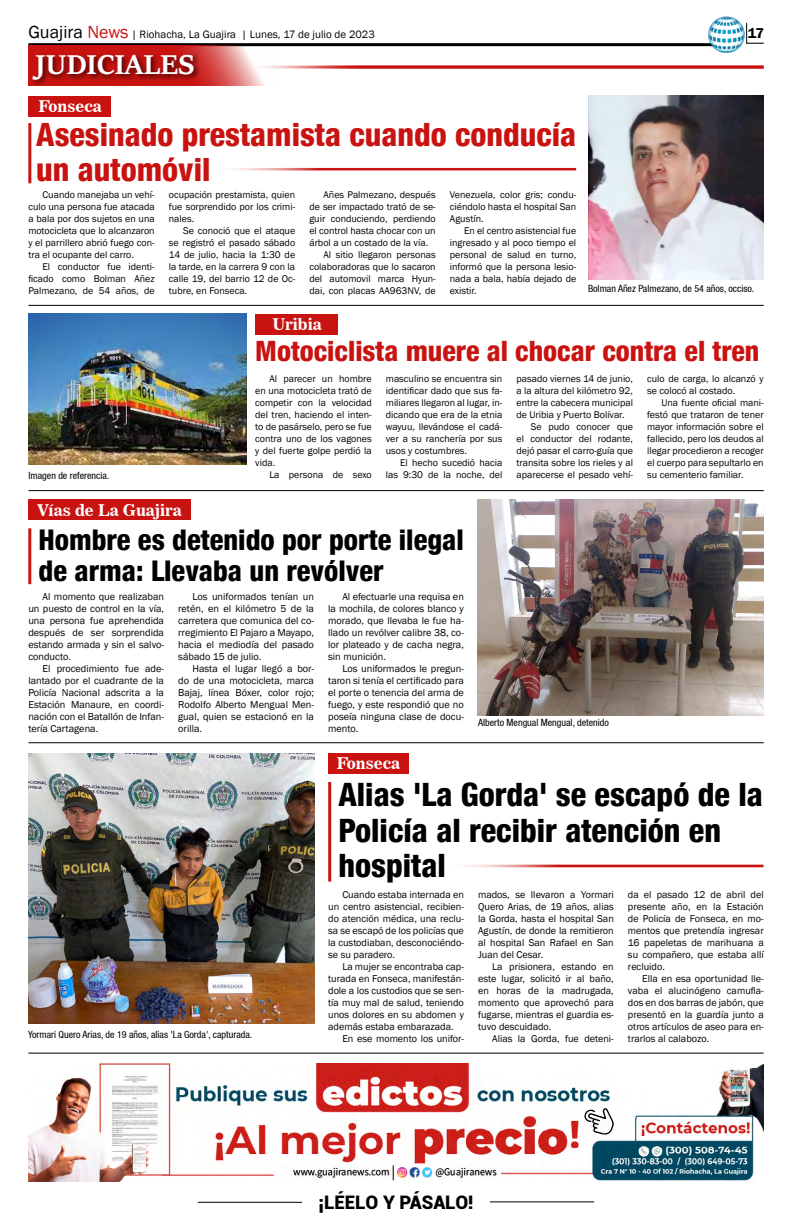
<style>
.page{position:relative;width:792px;height:1224px;background:#fff}
.page>*{position:absolute;margin:0;border:0;box-sizing:border-box;transform-origin:0 0}
.t1{font:800 condensed 32.2px/35.4px "Helvetica 87";color:#000}
.t2{font:800 condensed 32.1px/35.3px "Helvetica 87";color:#c91311}
.t3{font:700 30px "Sitka Heading";color:#fff}
.t4{font:800 condensed 28.5px/31.4px "Helvetica 87";color:#000}
.t5{font:800 condensed 28px "Helvetica 87";color:#c91311}
.t6{font:900 18.7px "Roboto";color:#000}
.t7{font:16px "News 706 BT Bold C";color:#fff}
.t8{font:600 14.7px "Franklin Gothic";color:#000}
.t9{font:11px "Franklin Gothic";color:#000}
.t10{font:10.3px/12px "Franklin Gothic";color:#000;text-align:justify}
.t11{font:10.2px/12px "Franklin Gothic";color:#000;text-align:justify}
.t12{font:10px/12px "Franklin Gothic";color:#000;text-align:justify}
.t13{font:condensed 10px "Helvetica 57";color:#000}
.s1{font-size:18px}
.s2{font-size:18px;color:#c91311}
</style>
<div class="page">
<hr style="left:198px;top:1202px;width:104px;height:1px;background:#000">
<hr style="left:490px;top:1201px;width:104px;height:1px;background:#000">
<hr style="left:28px;top:43px;width:688px;height:3px;background:#000">
<img style="left:708px;top:16px;width:37px;height:37px">
<svg style="left:746px;top:23px;width:18px;height:21px"></svg>
<img style="left:28px;top:1063px;width:735px;height:118px">
<svg style="left:584px;top:1108px;width:30px;height:28px"></svg>
<hr style="left:28px;top:1053px;width:736px;height:1px;background:#000">
<svg style="left:28px;top:45px;width:245px;height:41px"></svg>
<div style="left:30px;top:52px;width:171px;height:35px;background:#000;opacity:.75"></div>
<hr style="left:246px;top:66px;width:518px;height:3px;background:#c91311">
<hr style="left:209px;top:168px;width:367px;height:3px;background:#c91311">
<hr style="left:444px;top:865px;width:320px;height:3px;background:#c91311">
<hr style="left:28px;top:305px;width:736px;height:1px;background:#000">
<hr style="left:28px;top:490px;width:736px;height:1px;background:#000">
<hr style="left:28px;top:742px;width:736px;height:1px;background:#000">
<hr style="left:28px;top:528px;width:3px;height:56px;background:#c91311">
<hr style="left:328px;top:782px;width:3px;height:100px;background:#c91311">
<hr style="left:28px;top:123px;width:3px;height:60px;background:#c91311">
<div style="left:28px;top:96px;width:83px;height:21px;background:#c91311"></div>
<div style="left:255px;top:314px;width:83px;height:21px;background:#c91311"></div>
<div style="left:28px;top:500px;width:163px;height:20px;background:#c91311"></div>
<div style="left:328px;top:753px;width:81px;height:21px;background:#c91311"></div>
<img style="left:588px;top:96px;width:176px;height:184px">
<img style="left:28px;top:314px;width:218px;height:151px">
<img style="left:478px;top:500px;width:286px;height:216px">
<img style="left:28px;top:753px;width:286px;height:271px">
<p class="t9" style="left:28px;top:28px;width:348px"><span class="s1">Guajira</span> <span class="s2">News</span> | Riohacha, La Guajira | Lunes, 17 de julio de 2023</p>
<h3 class="t8" style="left:748px;top:24px;width:18px">17</h3>
<h3 class="t3" style="left:35px;top:42px;width:161px">JUDICIALES</h3>
<h3 class="t7" style="left:39px;top:97px;width:65px">Fonseca</h3>
<h2 class="t2" style="left:36px;top:116px;width:541px">Asesinado prestamista cuando conducía un automóvil</h2>
<p class="t12" style="left:28px;top:189px;width:128px;text-indent:14px">Cuando manejaba un vehí&shy;culo una persona fue atacada a bala por dos sujetos en una motocicleta que lo alcanzaron y el parrillero abrió fuego con&shy;tra el ocupante del carro.</p>
<p class="t12" style="left:28px;top:261px;width:128px;text-indent:14px">El conductor fue identi&shy;ficado como Bolman Añez Palmezano, de 54 años, de</p>
<p class="t12" style="left:169px;top:189px;width:128px">ocupación prestamista, quien fue sorprendido por los crimi&shy;nales.</p>
<p class="t12" style="left:169px;top:225px;width:128px;text-indent:14px">Se conoció que el ataque se registró el pasado sábado 14 de julio, hacia la 1:30 de la tarde, en la carrera 9 con la calle 19, del barrio 12 de Oc&shy;tubre, en Fonseca.</p>
<p class="t12" style="left:324px;top:189px;width:114px">Añes Palmezano, después</p>
<p class="t12" style="left:309px;top:201px;width:128px">de ser impactado trató de se-</p>
<p class="t12" style="left:309px;top:213px;width:128px">guir conduciendo, perdiendo</p>
<p class="t12" style="left:309px;top:225px;width:128px">el control hasta chocar con un</p>
<p class="t12" style="left:309px;top:237px;width:120px">árbol a un costado de la vía.</p>
<p class="t12" style="left:324px;top:249px;width:114px">Al sitio llegaron personas</p>
<p class="t12" style="left:309px;top:261px;width:128px">colaboradoras que lo sacaron</p>
<p class="t12" style="left:309px;top:273px;width:128px">del automovil marca Hyun-</p>
<p class="t12" style="left:309px;top:285px;width:128px">dai, con placas AA963NV, de</p>
<h3 class="t7" style="left:272px;top:315px;width:51px">Uribia</h3>
<p class="t12" style="left:450px;top:189px;width:128px">Venezuela, color gris; condu&shy;ciéndolo hasta el hospital San Agustín.</p>
<p class="t12" style="left:450px;top:225px;width:128px;text-indent:14px">En el centro asistencial fue ingresado y al poco tiempo el personal de salud en turno, informó que la persona lesio&shy;nada a bala, había dejado de existir.</p>
<p class="t13" style="left:588px;top:283px;width:168px">Bolman Añez Palmezano, de 54 años, occiso.</p>
<p class="t13" style="left:28px;top:469px;width:82px">Imagen de referencia.</p>
<h3 class="t7" style="left:37px;top:500px;width:146px">Vías de La Guajira</h3>
<h3 class="t5" style="left:255px;top:334px;width:506px">Motociclista muere al chocar contra el tren</h3>
<p class="t12" style="left:255px;top:373px;width:118px;text-indent:14px">Al parecer un hombre en una motocicleta trató de competir con la velocidad del tren, haciendo el inten&shy;to de pasárselo, pero se fue contra uno de los vagones y del fuerte golpe perdió la vida.</p>
<p class="t12" style="left:269px;top:469px;width:104px">La persona de sexo</p>
<p class="t12" style="left:386px;top:373px;width:118px">masculino se encuentra sin identificar dado que sus fa&shy;miliares llegaron al lugar, in&shy;dicando que era de la etnia wayuu, llevándose el cadá&shy;ver a su ranchería por sus usos y costumbres.</p>
<p class="t12" style="left:386px;top:457px;width:118px;text-align:right">El hecho sucedió hacia las 9:30 de la noche, del</p>
<p class="t12" style="left:517px;top:373px;width:118px">pasado viernes 14 de junio,</p>
<p class="t12" style="left:517px;top:385px;width:118px">a la altura del kilómetro 92,</p>
<p class="t12" style="left:517px;top:397px;width:118px">entre la cabecera municipal</p>
<p class="t12" style="left:517px;top:409px;width:110px">de Uribia y Puerto Bolívar.</p>
<p class="t12" style="left:531px;top:421px;width:104px">Se pudo conocer que</p>
<p class="t12" style="left:517px;top:433px;width:118px">el conductor del rodante,</p>
<p class="t12" style="left:517px;top:445px;width:118px">dejó pasar el carro-guía que</p>
<p class="t12" style="left:517px;top:457px;width:118px">transita sobre los rieles y al</p>
<p class="t12" style="left:517px;top:469px;width:118px">aparecerse el pesado vehí-</p>
<p class="t12" style="left:647px;top:373px;width:118px">culo de carga, lo alcanzó y se colocó al costado.</p>
<p class="t12" style="left:647px;top:397px;width:118px;text-indent:14px">Una fuente oficial mani&shy;festó que trataron de tener mayor información sobre el fallecido, pero los deudos al llegar procedieron a recoger el cuerpo para sepultarlo en su cementerio familiar.</p>
<h3 class="t4" style="left:39px;top:524px;width:427px">Hombre es detenido por porte ilegal de arma: Llevaba un revólver</h3>
<p class="t10" style="left:28px;top:590px;width:137px;text-indent:14px">Al momento que realizaban un puesto de control en la vía, una persona fue aprehendida después de ser sorprendida estando armada y sin el salvo&shy;conducto.</p>
<p class="t10" style="left:28px;top:662px;width:137px;text-indent:14px">El procedimiento fue ade&shy;lantado por el cuadrante de la Policía Nacional adscrita a la Estación Manaure, en coordi&shy;nación con el Batallón de Infan&shy;tería Cartagena.</p>
<p class="t10" style="left:178px;top:590px;width:137px;text-indent:14px">Los uniformados tenían un retén, en el kilómetro 5 de la carretera que comunica del co&shy;rregimiento El Pajaro a Mayapo, hacia el mediodía del pasado sábado 15 de julio.</p>
<p class="t10" style="left:178px;top:662px;width:137px;text-indent:14px">Hasta el lugar llegó a bor&shy;do de una motocicleta, marca Bajaj, línea Bóxer, color rojo; Rodolfo Alberto Mengual Men&shy;gual, quien se estacionó en la orilla.</p>
<p class="t10" style="left:328px;top:590px;width:137px;text-indent:14px">Al efectuarle una requisa en la mochila, de colores blanco y morado, que llevaba le fue ha&shy;llado un revólver calibre 38, co&shy;lor plateado y de cacha negra, sin munición.</p>
<p class="t10" style="left:328px;top:662px;width:137px;text-indent:14px">Los uniformados le pregun&shy;taron si tenía el certificado para el porte o tenencia del arma de fuego, y este respondió que no poseía ninguna clase de docu&shy;mento.</p>
<h3 class="t7" style="left:337px;top:754px;width:65px">Fonseca</h3>
<p class="t13" style="left:478px;top:717px;width:132px">Alberto Mengual Mengual, detenido</p>
<p class="t13" style="left:28px;top:1029px;width:226px">Yormari Quero Arias, de 19 años, alias 'La Gorda', capturada.</p>
<h1 class="t1" style="left:338px;top:777px;width:426px">Alias 'La Gorda' se escapó de la<br>Policía al recibir atención en hospital</h1>
<p class="t11" style="left:328px;top:889px;width:137px;text-indent:14px">Cuando estaba internada en un centro asistencial, recibien&shy;do atención médica, una reclu&shy;sa se escapó de los policías que la custodiaban, desconociéndo&shy;se su paradero.</p>
<p class="t11" style="left:342px;top:961px;width:123px">La mujer se encontraba cap-</p>
<p class="t11" style="left:328px;top:973px;width:137px">turada en Fonseca, manifestán-</p>
<p class="t11" style="left:328px;top:985px;width:137px">dole a los custodios que se sen-</p>
<p class="t11" style="left:328px;top:997px;width:137px">tía muy mal de salud, teniendo</p>
<p class="t11" style="left:328px;top:1009px;width:137px">unos dolores en su abdomen y</p>
<p class="t11" style="left:328px;top:1021px;width:127px">además estaba embarazada.</p>
<p class="t11" style="left:342px;top:1033px;width:123px">En ese momento los unifor-</p>
<p class="t11" style="left:478px;top:889px;width:137px">mados, se llevaron a Yormari Quero Arias, de 19 años, alias la Gorda, hasta el hospital San Agustín, de donde la remitieron al hospital San Rafael en San Juan del Cesar.</p>
<p class="t11" style="left:478px;top:961px;width:137px;text-indent:14px">La prisionera, estando en este lugar, solicitó ir al baño, en horas de la madrugada, momento que aprovechó para fugarse, mientras el guardia es&shy;tuvo descuidado.</p>
<p class="t11" style="left:492px;top:1033px;width:123px">Alias la Gorda, fue deteni-</p>
<p class="t11" style="left:628px;top:889px;width:137px">da el pasado 12 de abril del presente año, en la Estación de Policía de Fonseca, en mo&shy;mentos que pretendía ingresar 16 papeletas de marihuana a su compañero, que estaba allí recluido.</p>
<p class="t11" style="left:628px;top:973px;width:137px;text-indent:14px">Ella en esa oportunidad lle&shy;vaba el alucinógeno camufla&shy;dos en dos barras de jabón, que presentó en la guardía junto a otros artículos de aseo para en&shy;trarlos al calabozo.</p>
<h3 class="t6" style="left:318px;top:1189px;width:157px">¡LÉELO Y PÁSALO!</h3>
</div>
